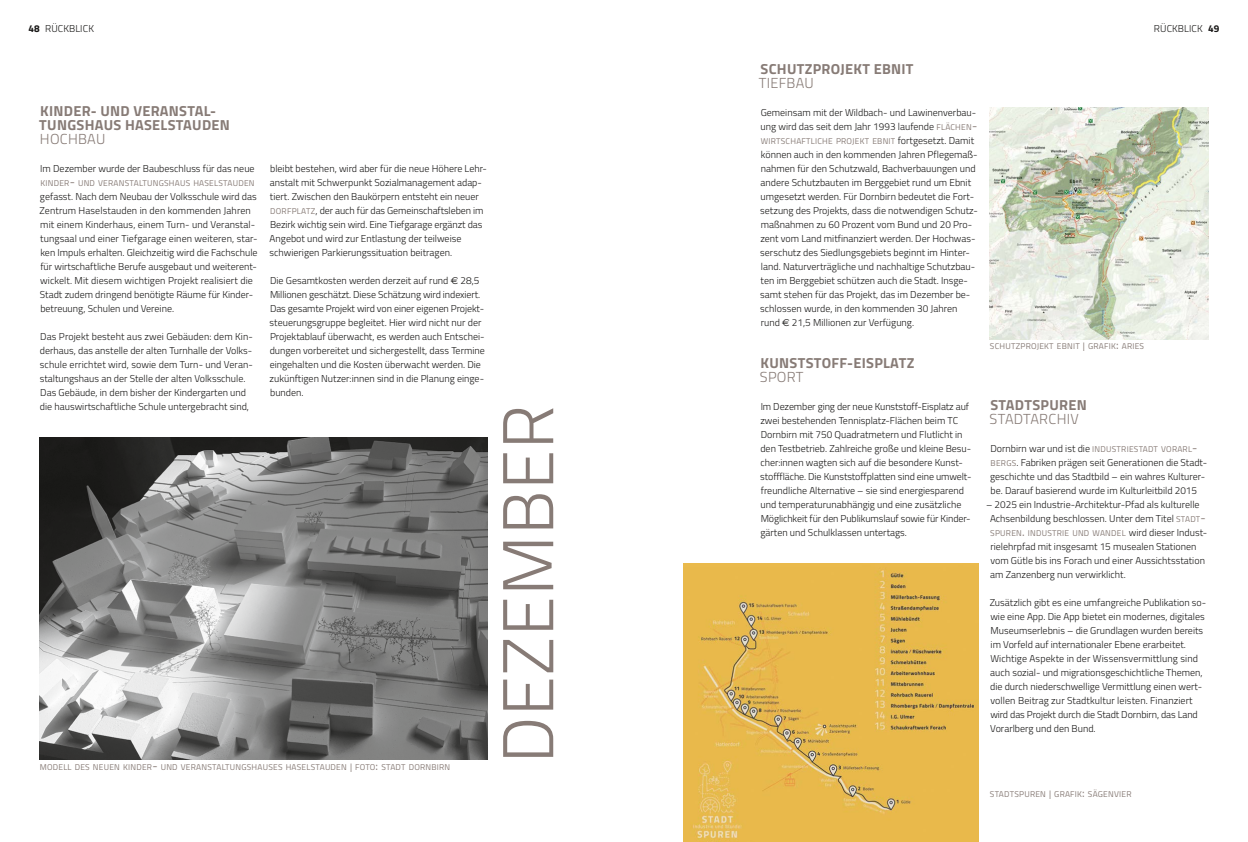
<style>
.page{position:relative;width:1248px;height:842px;background:#fff}
.page>*{position:absolute;margin:0;border:0;box-sizing:border-box;transform-origin:0 0}
.t1{font:300 72px "Titillium";letter-spacing:.01em;color:#877b76}
.Rückblick_Head{font:700 14.5px/14px "Titillium";letter-spacing:.02em;color:#877b76}
.Rückblick_Subhead{font:300 14.5px "Titillium";letter-spacing:.02em;color:#877b76}
.Rückblick_Fließtext{font:300 10px/14px "Titillium";color:#181716}
.Rückblick_Fließtext-2{font:8.4px "Titillium";letter-spacing:.03em;color:#877b76}
.s1{font-weight:700}
.s2{font-size:12px}
.s3{font-weight:400;font-size:8.4px;color:#877b76}
.s4{font-family:"Euro Sans";font-weight:400}
.s5{font-size:9px}
.s6{font-weight:400;font-size:12px;color:#877b76}
.s7{font-weight:300;font-size:10px;color:#181716}
</style>
<div class="page">
<img style="left:989px;top:108px;width:219px;height:232px">
<img style="left:40px;top:438px;width:448px;height:322px">
<img style="left:683px;top:564px;width:295px;height:278px">
<p class="Rückblick_Fließtext" style="left:28px;top:21px;width:67px"><span class="s1">48</span> RÜCKBLICK</p>
<p class="Rückblick_Fließtext" style="left:1153px;top:21px;width:67px">RÜCKBLICK <span class="s1">49</span></p>
<p class="Rückblick_Head" style="left:39px;top:103px;width:192px">KINDER- UND VERANSTAL-<br>TUNGSHAUS HASELSTAUDEN</p>
<p class="Rückblick_Subhead" style="left:40px;top:128px;width:67px">HOCHBAU</p>
<p class="Rückblick_Fließtext" style="left:40px;top:161px;width:216px">Im Dezember wurde der Baubeschluss für das neue</p>
<p class="Rückblick_Fließtext-2" style="left:40px;top:176px;width:215px">KINDER<span class="s2">-</span> UND VERANSTALTUNGSHAUS HASELSTAUDEN</p>
<p class="Rückblick_Fließtext" style="left:40px;top:189px;width:219px">gefasst. Nach dem Neubau der Volksschule wird das Zentrum Haselstauden in den kommenden Jahren mit einem Kinderhaus, einem Turn- und Veranstal&shy;tungsaal und einer Tiefgarage einen weiteren, star&shy;ken Impuls erhalten. Gleichzeitig wird die Fachschule für wirtschaftliche Berufe ausgebaut und weiterent&shy;wickelt. Mit diesem wichtigen Projekt realisiert die Stadt zudem dringend benötigte Räume für Kinder&shy;betreuung, Schulen und Vereine.</p>
<p class="Rückblick_Fließtext" style="left:40px;top:329px;width:215px">Das Projekt besteht aus zwei Gebäuden: dem Kin&shy;derhaus, das anstelle der alten Turnhalle der Volks&shy;schule errichtet wird, sowie dem Turn- und Veran&shy;staltungshaus an der Stelle der alten Volksschule.<br>Das Gebäude, in dem bisher der Kindergarten und die hauswirtschaftliche Schule untergebracht sind,</p>
<p class="Rückblick_Fließtext" style="left:269px;top:161px;width:219px">bleibt bestehen, wird aber für die neue Höhere Lehr&shy;anstalt mit Schwerpunkt Sozialmanagement adap&shy;tiert. Zwischen den Baukörpern entsteht ein neuer <span class="s3">DORFPLATZ</span>, der auch für das Gemeinschaftsleben im Bezirk wichtig sein wird. Eine Tiefgarage ergänzt das Angebot und wird zur Entlastung der teilweise schwierigen Parkierungssituation beitragen.</p>
<p class="Rückblick_Fließtext" style="left:270px;top:273px;width:216px">Die Gesamtkosten werden derzeit auf rund <span class="s4">E</span> 28,5<br>Millionen geschätzt. Diese Schätzung wird indexiert.<br>Das gesamte Projekt wird von einer eigenen Projekt-</p>
<p class="Rückblick_Fließtext" style="left:269px;top:315px;width:217px">steuerungsgruppe begleitet. Hier wird nicht nur der Projektablauf überwacht, es werden auch Entschei&shy;dungen vorbereitet und sichergestellt, dass Termine eingehalten und die Kosten überwacht werden. Die zukünftigen Nutzer:innen sind in die Planung einge&shy;bunden.</p>
<p class="Rückblick_Fließtext-2" style="left:40px;top:761px;width:412px">MODELL DES NEUEN KINDER<span class="s2">-</span> UND VERANSTALTUNGSHAUSES HASELSTAUDEN <span class="s5">|</span> FOTO<span class="s2">:</span> STADT DORNBIRN</p>
<h1 class="t1" style="left:475px;top:763px;width:360px;rotate:-90deg">DEZEMBER</h1>
<p class="Rückblick_Head" style="left:760px;top:61px;width:154px">SCHUTZPROJEKT EBNIT</p>
<p class="Rückblick_Subhead" style="left:758px;top:72px;width:57px">TIEFBAU</p>
<p class="Rückblick_Fließtext" style="left:760px;top:105px;width:218px">Gemeinsam mit der Wildbach- und Lawinenverbau&shy;ung wird das seit dem Jahr 1993 laufende <span class="s3">FLÄCHEN</span><span class="s6">-</span></p>
<p class="Rückblick_Fließtext-2" style="left:760px;top:134px;width:215px">WIRTSCHAFTLICHE PROJEKT EBNIT <span class="s7">fortgesetzt. Damit</span></p>
<p class="Rückblick_Fließtext" style="left:760px;top:147px;width:219px">können auch in den kommenden Jahren Pflegemaß&shy;nahmen für den Schutzwald, Bachverbauungen und andere Schutzbauten im Berggebiet rund um Ebnit umgesetzt werden. Für Dornbirn bedeutet die Fort&shy;setzung des Projekts, dass die notwendigen Schutz&shy;maßnahmen zu 60 Prozent vom Bund und 20 Pro&shy;zent vom Land mitfinanziert werden. Der Hochwas-</p>
<p class="Rückblick_Fließtext" style="left:760px;top:245px;width:216px">serschutz des Siedlungsgebiets beginnt im Hinter&shy;land. Naturverträgliche und nachhaltige Schutzbau&shy;ten im Berggebiet schützen auch die Stadt. Insge&shy;samt stehen für das Projekt, das im Dezember be-</p>
<p class="Rückblick_Fließtext" style="left:760px;top:301px;width:199px">schlossen wurde, in den kommenden 30 Jahren rund <span class="s4">E</span> 21,5 Millionen zur Verfügung.</p>
<p class="Rückblick_Fließtext-2" style="left:989px;top:340px;width:156px">SCHUTZPROJEKT EBNIT <span class="s5">|</span> GRAFIK<span class="s2">:</span> ARIES</p>
<p class="Rückblick_Head" style="left:760px;top:355px;width:155px">KUNSTSTOFF-EISPLATZ</p>
<p class="Rückblick_Subhead" style="left:759px;top:366px;width:45px">SPORT</p>
<p class="Rückblick_Fließtext" style="left:760px;top:399px;width:213px">Im Dezember ging der neue Kunststoff-Eisplatz auf zwei bestehenden Tennisplatz-Flächen beim TC Dornbirn mit 750 Quadratmetern und Flutlicht in den Testbetrieb. Zahlreiche große und kleine Besu&shy;cher:innen wagten sich auf die besondere Kunst&shy;stofffläche. Die Kunststoffplatten sind eine umwelt&shy;freundliche Alternative – sie sind energiesparend und temperaturunabhängig und eine zusätzliche Möglichkeit für den Publikumslauf sowie für Kinder&shy;gärten und Schulklassen untertags.</p>
<p class="Rückblick_Head" style="left:990px;top:397px;width:98px">STADTSPUREN</p>
<p class="Rückblick_Subhead" style="left:989px;top:408px;width:91px">STADTARCHIV</p>
<p class="Rückblick_Fließtext" style="left:990px;top:441px;width:218px">Dornbirn war und ist die <span class="s3">INDUSTRIESTADT VORARL</span><span class="s6">-</span><span class="s3">BERGS</span>. Fabriken prägen seit Generationen die Stadt&shy;geschichte und das Stadtbild – ein wahres Kulturer&shy;be. Darauf basierend wurde im Kulturleitbild 2015</p>
<p class="Rückblick_Fließtext" style="left:989px;top:497px;width:217px;text-indent:-4px">– 2025 ein Industrie-Architektur-Pfad als kulturelle<br>Achsenbildung beschlossen. Unter dem Titel <span class="s3">STADT</span><span class="s6">-</span></p>
<p class="Rückblick_Fließtext-2" style="left:990px;top:526px;width:218px">SPUREN<span class="s2">.</span> INDUSTRIE UND WANDEL <span class="s7">wird dieser Indust-</span></p>
<p class="Rückblick_Fließtext" style="left:990px;top:539px;width:216px">rielehrpfad mit insgesamt 15 musealen Stationen vom Gütle bis ins Forach und einer Aussichtsstation am Zanzenberg nun verwirklicht.</p>
<p class="Rückblick_Fließtext" style="left:989px;top:595px;width:218px">Zusätzlich gibt es eine umfangreiche Publikation so&shy;wie eine App. Die App bietet ein modernes, digitales Museumserlebnis – die Grundlagen wurden bereits im Vorfeld auf internationaler Ebene erarbeitet.<br>Wichtige Aspekte in der Wissensvermittlung sind auch sozial- und migrationsgeschichtliche Themen, die durch niederschwellige Vermittlung einen wert&shy;vollen Beitrag zur Stadtkultur leisten. Finanziert wird das Projekt durch die Stadt Dornbirn, das Land Vorarlberg und den Bund.</p>
<p class="Rückblick_Fließtext-2" style="left:989px;top:787px;width:143px">STADTSPUREN <span class="s5">|</span> GRAFIK<span class="s2">:</span> SÄGENVIER</p>
</div>
